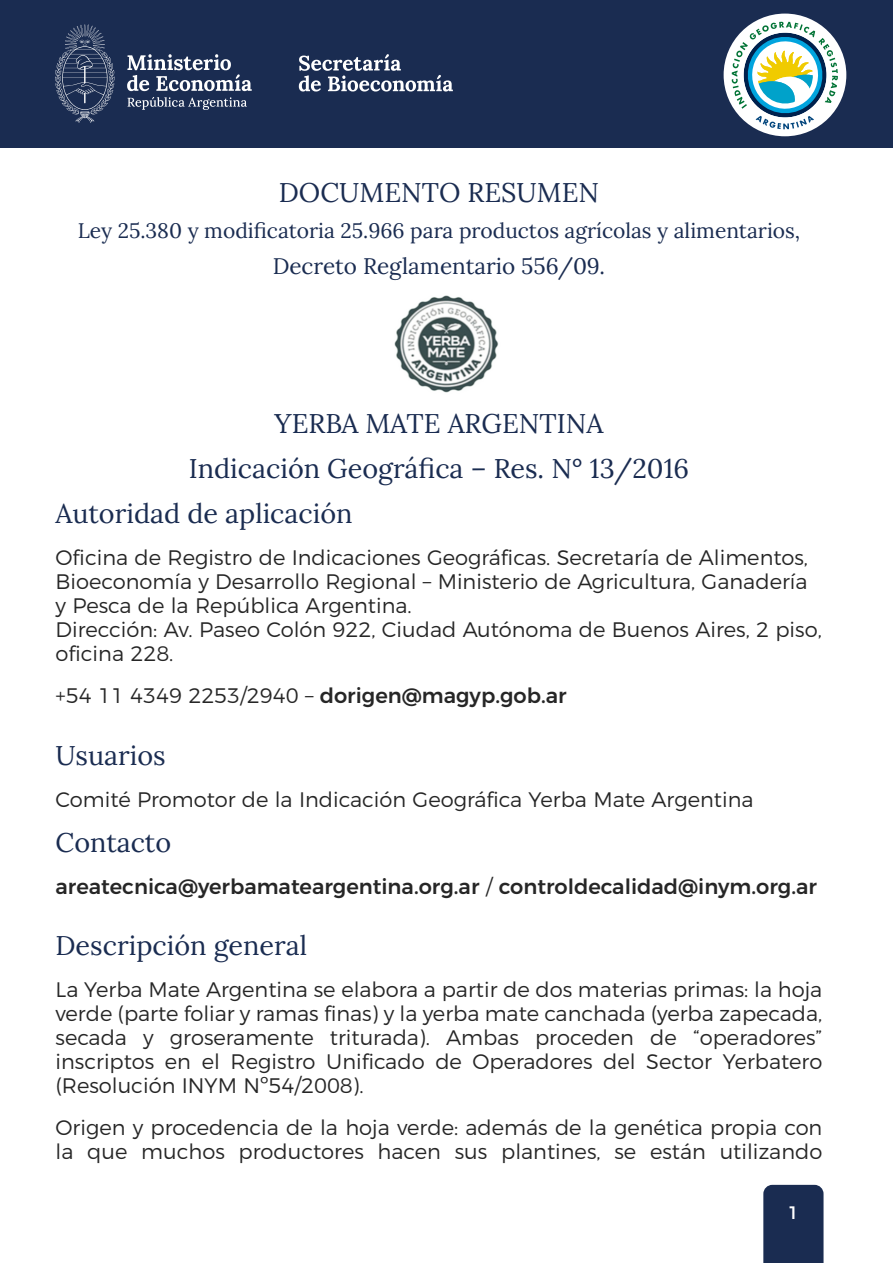
<style>
.page{position:relative;width:893px;height:1263px;background:#fff}
.page>*{position:absolute;margin:0;border:0;box-sizing:border-box;transform-origin:0 0}
.t1{font:27px "Lora";color:#1a2c51}
.t2{font:22.5px "Lora";color:#1a2c51}
.t3{font:300 21px/24px "Montserrat";color:#262626}
.t4{font:500 21px "Montserrat";color:#262626}
.t5{font:21px "Lora";color:#1a2c51}
.t6{font:18px "Montserrat";color:#fff}
.s1{font-weight:300}
</style>
<div class="page">
<div style="left:763px;top:1185px;width:60px;height:78px;background:#1a2c51"></div>
<div style="left:0;top:0;width:893px;height:148px;background:#1a2c51"></div>
<div style="left:724px;top:14px;width:122px;height:122px;background:#fff;border-radius:50%"></div>
<svg style="left:732px;top:22px;width:106px;height:107px"></svg>
<svg style="left:299px;top:54px;width:154px;height:38px"></svg>
<svg style="left:128px;top:97px;width:119px;height:13px"></svg>
<svg style="left:127px;top:54px;width:125px;height:37px"></svg>
<svg style="left:55px;top:24px;width:60px;height:99px"></svg>
<img style="left:394px;top:295px;width:105px;height:98px">
<p class="t1" style="left:279px;top:175px;width:322px">DOCUMENTO RESUMEN</p>
<p class="t5" style="left:78px;top:217px;width:724px">Ley 25.380 y modificatoria 25.966 para productos agrícolas y alimentarios,</p>
<p class="t2" style="left:273px;top:251px;width:334px">Decreto Reglamentario 556/09.</p>
<p class="t1" style="left:275px;top:406px;width:330px">YERBA MATE ARGENTINA</p>
<p class="t1" style="left:189px;top:451px;width:502px">Indicación Geográfica – Res. N° 13/2016</p>
<p class="t1" style="left:56px;top:496px;width:299px">Autoridad de aplicación</p>
<p class="t3" style="left:56px;top:545px;width:768px">Oficina de Registro de Indicaciones Geográficas. Secretaría de Alimentos, Bioeconomía y Desarrollo Regional – Ministerio de Agricultura, Ganadería y Pesca de la República Argentina.<br>Dirección: Av. Paseo Colón 922, Ciudad Autónoma de Buenos Aires, 2 piso, oficina 228.</p>
<p class="t4" style="left:56px;top:683px;width:513px"><span class="s1">+54 11 4349 2253/2940 –</span> dorigen@magyp.gob.ar</p>
<p class="t1" style="left:56px;top:737px;width:112px">Usuarios</p>
<p class="t3" style="left:56px;top:787px;width:699px">Comité Promotor de la Indicación Geográfica Yerba Mate Argentina</p>
<p class="t1" style="left:56px;top:824px;width:117px">Contacto</p>
<p class="t4" style="left:56px;top:873px;width:763px">areatecnica@yerbamateargentina.org.ar <span class="s1">/</span> controldecalidad@inym.org.ar</p>
<p class="t1" style="left:56px;top:928px;width:253px">Descripción general</p>
<p class="t3" style="left:56px;top:977px;width:768px;text-align:justify">La Yerba Mate Argentina se elabora a partir de dos materias primas: la hoja verde (parte foliar y ramas finas) y la yerba mate canchada (yerba zapecada, secada y groseramente triturada). Ambas proceden de “operadores” inscriptos en el Registro Unificado de Operadores del Sector Yerbatero (Resolución INYM Nº54/2008).</p>
<p class="t3" style="left:56px;top:1115px;width:768px">Origen y procedencia de la hoja verde: además de la genética propia con la que muchos productores hacen sus plantines, se están utilizando</p>
<p class="t6" style="left:788px;top:1201px;width:13px">1</p>
</div>
